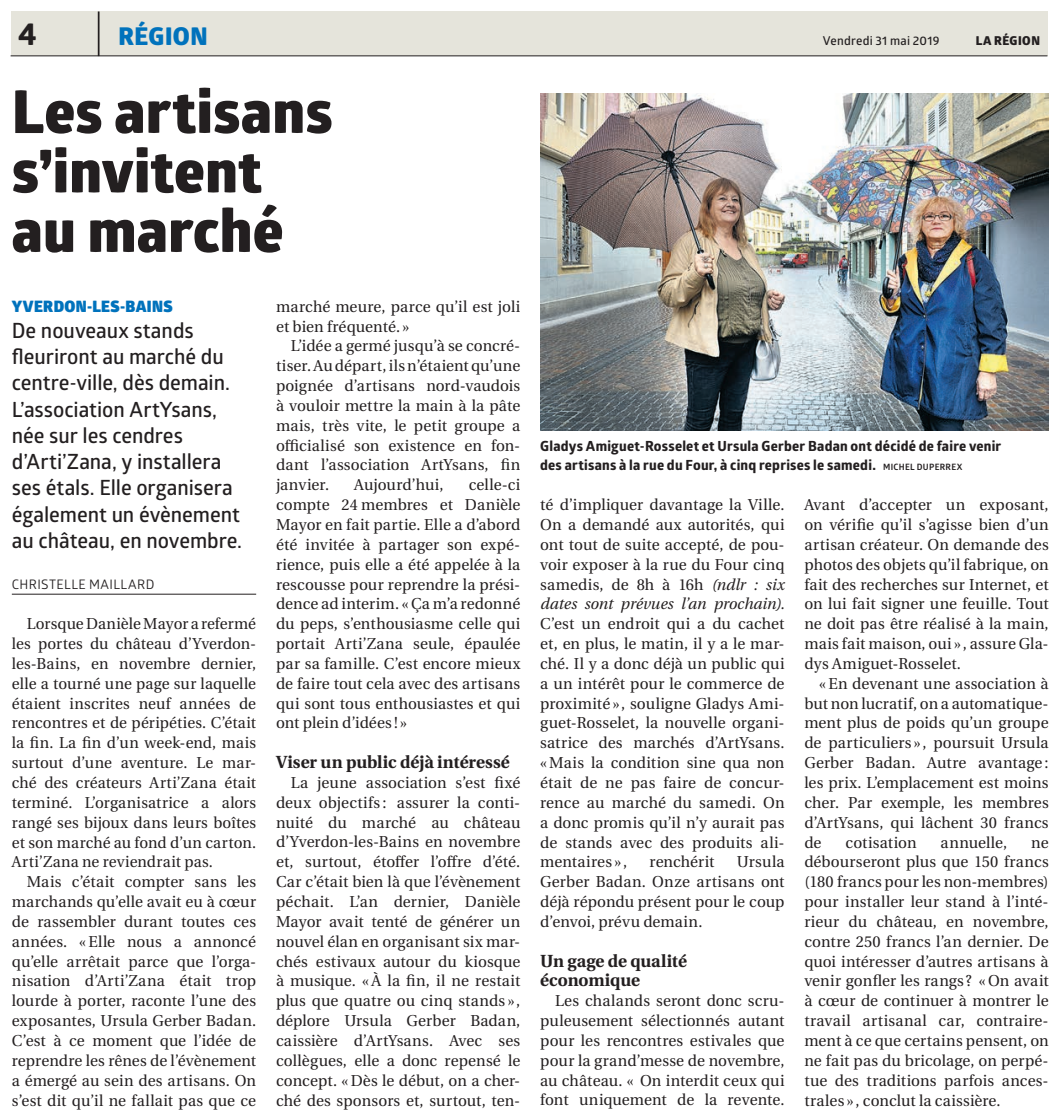
<style>
.page{position:relative;width:1058px;height:1118px;background:#fff}
.page>*{position:absolute;margin:0;border:0;box-sizing:border-box;transform-origin:0 0}
.t1{font:800 59.5px/59.5px "Glober";letter-spacing:.01em;color:#231f20}
.t2{font:700 31.5px "Globerx";color:#231f20}
.t3{font:800 24.5px "Glober";letter-spacing:.02em;color:#0072bc}
.t4{font:600 21px/26.2px "Glober";letter-spacing:-.005em;color:#231f20}
.t5{font:700 17.5px/19.8px "Heuristica";letter-spacing:-.005em;color:#231f20}
.t6{font:15.75px/19.8px "Heuristica";letter-spacing:.005em;color:#231f20;text-align:justify}
.t7{font:900 15.75px "Glober";letter-spacing:.02em;color:#0072bc}
.t8{font:700 14px/19.8px "Globerx";letter-spacing:.015em;color:#231f20}
.t9{font:13.12px "Glober";letter-spacing:.035em;color:#231f20}
.t10{font:600 12.25px "Glober";letter-spacing:.02em;color:#231f20}
.t11{font:800 12.25px "Glober";letter-spacing:.04em;color:#231f20}
.s1{font-family:"Glober";font-size:8.75px}
.s2{font-style:italic}
</style>
<div class="page">
<div style="left:11px;top:11px;width:1036px;height:45px;background:#e5e4db"></div>
<hr style="left:98px;top:11px;width:2px;height:45px;background:#231f20">
<hr style="left:11px;top:56px;width:1036px;height:1px;background:#231f20">
<hr style="left:12px;top:594px;width:244px;height:1px;background:#231f20">
<img style="left:540px;top:93px;width:509px;height:338px">
<hr style="left:12px;top:1117px;width:1037px;height:1px;background:#0072bc">
<h2 class="t2" style="left:18px;top:11px;width:20px">4</h2>
<h3 class="t3" style="left:118px;top:18px;width:91px">RÉGION</h3>
<h1 class="t1" style="left:12px;top:82px;width:322px">Les artisans s’invitent au marché</h1>
<p class="t7" style="left:12px;top:294px;width:162px">YVERDON-LES-BAINS</p>
<h3 class="t4" style="left:12px;top:317px;width:232px">De nouveaux stands fleuriront au marché du centre-ville, dès demain.<br>L’association ArtYsans, née sur les cendres d’Arti’Zana, y installera ses étals. Elle organisera également un évènement au château, en novembre.</h3>
<p class="t9" style="left:12px;top:576px;width:144px">CHRISTELLE MAILLARD</p>
<p class="t6" style="left:12px;top:614px;width:246px;text-indent:15px">Lorsque Danièle Mayor a refermé les portes du château d’Yverdon&shy;les-Bains, en novembre dernier, elle a tourné une page sur laquelle étaient inscrites neuf années de rencontres et de péripéties. C’était la fin. La fin d’un week-end, mais surtout d’une aventure. Le mar&shy;ché des créateurs Arti’Zana était terminé. L’organisatrice a alors rangé ses bijoux dans leurs boîtes et son marché au fond d’un carton.<br>Arti’Zana ne reviendrait pas.</p>
<p class="t6" style="left:12px;top:872px;width:246px;text-indent:15px">Mais c’était compter sans les marchands qu’elle avait eu à cœur de rassembler durant toutes ces années. « Elle nous a annoncé qu’elle arrêtait parce que l’orga&shy;nisation d’Arti’Zana était trop lourde à porter, raconte l’une des exposantes, Ursula Gerber Badan.<br>C’est à ce moment que l’idée de reprendre les rênes de l’évènement a émergé au sein des artisans. On s’est dit qu’il ne fallait pas que ce</p>
<p class="t6" style="left:276px;top:297px;width:246px">marché meure, parce qu’il est joli et bien fréquenté. »</p>
<p class="t6" style="left:276px;top:336px;width:246px;text-indent:15px">L’idée a germé jusqu’à se concré&shy;tiser. Au départ, ils n’étaient qu’une poignée d’artisans nord-vaudois à vouloir mettre la main à la pâte mais, très vite, le petit groupe a officialisé son existence en fon&shy;dant l’association ArtYsans, fin janvier.</p>
<p class="t6" style="left:276px;top:475px;width:246px;text-indent:193px">celle-ci compte 24 membres et Danièle Mayor en fait partie. Elle a d’abord été invitée à partager son expé&shy;rience, puis elle a été appelée à la rescousse pour reprendre la prési&shy;dence ad interim. « Ça m’a redonné du peps, s’enthousiasme celle qui portait Arti’Zana seule, épaulée par sa famille. C’est encore mieux de faire tout cela avec des artisans qui sont tous enthousiastes et qui ont plein d’idées ! »</p>
<p class="t5" style="left:276px;top:751px;width:235px">Viser un public déjà intéressé</p>
<p class="t6" style="left:276px;top:773px;width:246px;text-indent:15px">La jeune association s’est fixé deux objectifs : assurer la conti&shy;nuité du marché au château d’Yverdon-les-Bains en novembre et, surtout, étoffer l’offre d’été.<br>Car c’était bien là que l’évènement péchait. L’an dernier, Danièle Mayor avait tenté de générer un nouvel élan en organisant six mar&shy;chés estivaux autour du kiosque à musique. « À la fin, il ne restait plus que quatre ou cinq stands », déplore Ursula Gerber Badan, caissière d’ArtYsans. Avec ses collègues, elle a donc repensé le concept. « Dès le début, on a cher&shy;ché des sponsors et, surtout, ten-</p>
<p class="t6" style="left:354px;top:475px;width:91px">Aujourd’hui,</p>
<p class="t10" style="left:823px;top:32px;width:118px">Vendredi 31 mai 2019</p>
<p class="t11" style="left:976px;top:31px;width:66px">LA RÉGION</p>
<p class="t8" style="left:540px;top:435px;width:463px">Gladys Amiguet-Rosselet et Ursula Gerber Badan ont décidé de faire venir des artisans à la rue du Four, à cinq reprises le samedi. <span class="s1">MICHEL DUPERREX</span></p>
<p class="t6" style="left:540px;top:495px;width:246px">té d’impliquer davantage la Ville.<br>On a demandé aux autorités, qui ont tout de suite accepté, de pou&shy;voir exposer à la rue du Four cinq samedis, de 8h à 16h <span class="s2">(ndlr : six dates sont prévues l’an prochain).</span></p>
<p class="t6" style="left:540px;top:614px;width:246px">C’est un endroit qui a du cachet et, en plus, le matin, il y a le mar&shy;ché. Il y a donc déjà un public qui a un intérêt pour le commerce de proximité », souligne Gladys Ami&shy;guet-Rosselet, la nouvelle organi&shy;satrice des marchés d’ArtYsans. « Mais la condition sine qua non était de ne pas faire de concur&shy;rence au marché du samedi. On a donc promis qu’il n’y aurait pas de stands avec des produits ali&shy;mentaires »,</p>
<p class="t6" style="left:540px;top:852px;width:246px;text-indent:197px">Ursula Gerber Badan. Onze artisans ont déjà répondu présent pour le coup d’envoi, prévu demain.</p>
<p class="t5" style="left:540px;top:950px;width:148px">Un gage de qualité économique</p>
<p class="t6" style="left:540px;top:991px;width:246px;text-indent:15px">Les chalands seront donc scru&shy;puleusement sélectionnés autant pour les rencontres estivales que pour la grand’messe de novembre, au château. « On interdit ceux qui font uniquement de la revente.</p>
<p class="t6" style="left:650px;top:852px;width:66px">renchérit</p>
<p class="t6" style="left:804px;top:495px;width:246px">Avant d’accepter un exposant, on vérifie qu’il s’agisse bien d’un artisan créateur. On demande des photos des objets qu’il fabrique, on fait des recherches sur Internet, et on lui fait signer une feuille. Tout ne doit pas être réalisé à la main, mais fait maison, oui », assure Gla&shy;dys Amiguet-Rosselet.</p>
<p class="t6" style="left:804px;top:674px;width:246px;text-indent:15px">« En devenant une association à but non lucratif, on a automatique&shy;ment plus de poids qu’un groupe de particuliers », poursuit Ursula Gerber Badan. Autre avantage : les prix. L’emplacement est moins cher. Par exemple, les membres d’ArtYsans, qui lâchent 30 francs de</p>
<p class="t6" style="left:845px;top:832px;width:73px">cotisation</p>
<p class="t6" style="left:941px;top:832px;width:68px">annuelle,</p>
<p class="t6" style="left:804px;top:832px;width:246px;text-indent:227px">ne débourseront plus que 150 francs (180 francs pour les non-membres) pour installer leur stand à l’inté&shy;rieur du château, en novembre, contre 250 francs l’an dernier. De quoi intéresser d’autres artisans à venir gonfler les rangs ? « On avait à cœur de continuer à montrer le travail artisanal car, contraire&shy;ment à ce que certains pensent, on ne fait pas du bricolage, on perpé&shy;tue des traditions parfois ances&shy;trales », conclut la caissière.</p>
</div>
